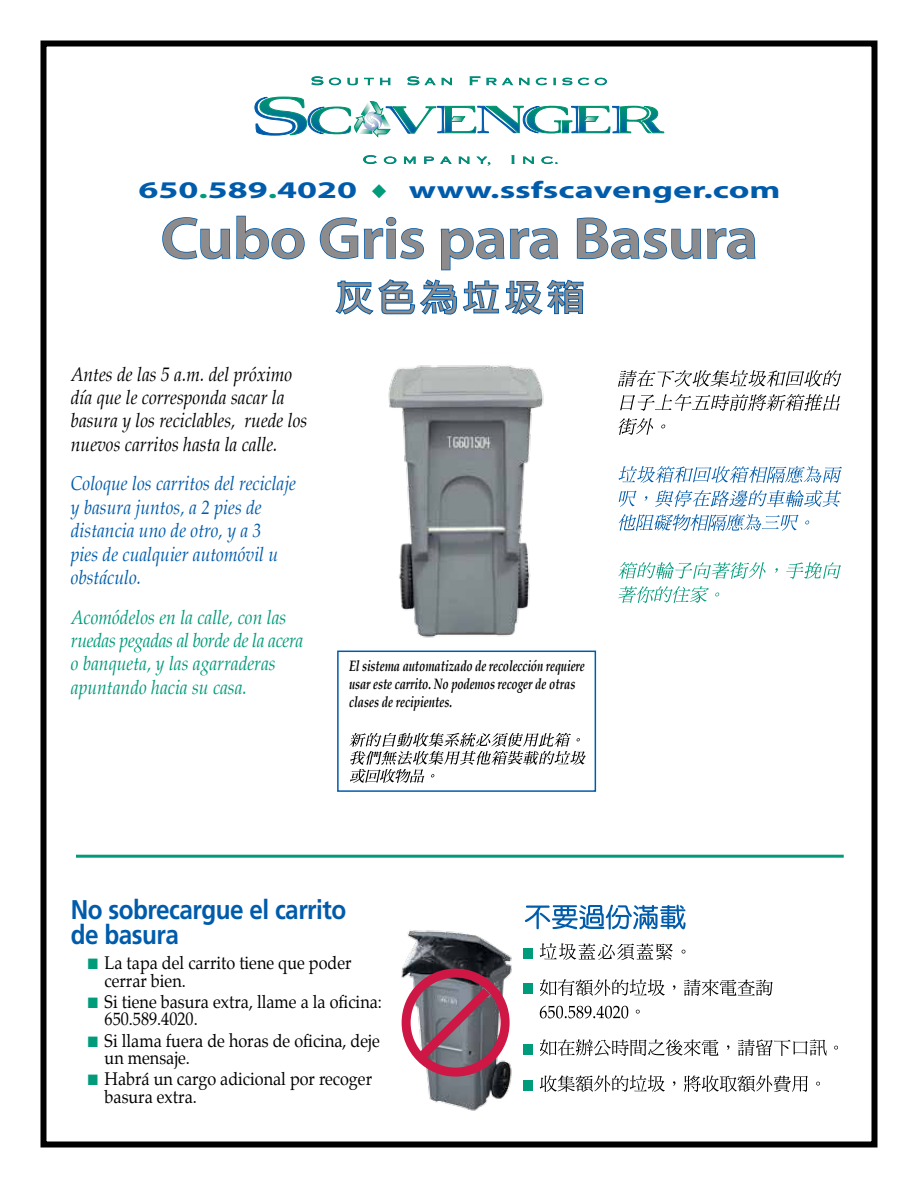
<style>
.page{position:relative;width:918px;height:1188px;background:#fff}
.page>*{position:absolute;margin:0;border:0;box-sizing:border-box;transform-origin:0 0}
.t1{font:600 58.5px "Myriad Pro";letter-spacing:-.01em;color:#8d8b8c;scale:1.1 1}
.t2{font:700 27px/25.5px "Frutiger";letter-spacing:-.02em;color:#005cab;scale:.9 1}
.t3{font:700 24px "Myriad Pro";color:#005cab;scale:1.5 1}
.t4{font:italic 19.5px/23.4px "Palatino";color:#005cab;scale:.9 1}
.t5{font:italic 19.5px/23.4px "Palatino";color:#000;scale:.9 1}
.t6{font:italic 19.5px/23.4px "Palatino";color:#009b7a;scale:.9 1}
.t7{font:18px/17.9px "Palatino";color:#000;scale:.9 1}
.t8{font:italic 700 15px/18px "Palatino";letter-spacing:-.01em;color:#000;scale:.75 1}
.s1{color:#009b7a}
</style>
<div class="page">
<div style="left:40px;top:40px;width:838px;height:1108px;border:6px solid #000"></div>
<hr style="left:76px;top:855px;width:768px;height:3px;background:#009b7a">
<div style="left:337px;top:651px;width:259px;height:141px;border:2px solid #005cab"></div>
<img style="left:401px;top:930px;width:111px;height:181px">
<div style="left:402px;top:969px;width:108px;height:108px;border:9px solid #cf1745;border-radius:50%"></div>
<svg style="left:411px;top:979px;width:89px;height:89px;background:#906575"></svg>
<svg style="left:618px;top:370px;width:223px;height:17px"></svg>
<svg style="left:620px;top:394px;width:220px;height:17px"></svg>
<svg style="left:619px;top:418px;width:34px;height:17px"></svg>
<svg style="left:619px;top:466px;width:223px;height:17px"></svg>
<svg style="left:619px;top:491px;width:17px;height:16px"></svg>
<svg style="left:655px;top:490px;width:186px;height:17px"></svg>
<svg style="left:619px;top:514px;width:179px;height:17px"></svg>
<svg style="left:618px;top:562px;width:148px;height:17px"></svg>
<svg style="left:775px;top:568px;width:3px;height:5px"></svg>
<svg style="left:786px;top:562px;width:55px;height:17px"></svg>
<svg style="left:618px;top:586px;width:91px;height:17px"></svg>
<svg style="left:349px;top:733px;width:237px;height:50px"></svg>
<svg style="left:540px;top:943px;width:133px;height:17px"></svg>
<svg style="left:540px;top:979px;width:125px;height:17px"></svg>
<svg style="left:684px;top:979px;width:89px;height:17px"></svg>
<svg style="left:540px;top:1006px;width:88px;height:12px"></svg>
<svg style="left:636px;top:1010px;width:4px;height:4px"></svg>
<svg style="left:540px;top:1039px;width:179px;height:17px"></svg>
<svg style="left:738px;top:1039px;width:89px;height:17px"></svg>
<svg style="left:834px;top:1046px;width:4px;height:4px"></svg>
<svg style="left:540px;top:1075px;width:125px;height:17px"></svg>
<svg style="left:684px;top:1075px;width:124px;height:17px"></svg>
<svg style="left:816px;top:1082px;width:4px;height:4px"></svg>
<div style="left:523px;top:948px;width:9px;height:11px;background:#009b7a"></div>
<svg style="left:525px;top:905px;width:161px;height:25px"></svg>
<div style="left:523px;top:984px;width:9px;height:10px;background:#009b7a"></div>
<div style="left:523px;top:1044px;width:9px;height:10px;background:#009b7a"></div>
<div style="left:523px;top:1080px;width:10px;height:10px;background:#009b7a"></div>
<img style="left:388px;top:365px;width:156px;height:273px">
<svg style="left:162px;top:215px;width:143px;height:45px"></svg>
<svg style="left:319px;top:216px;width:240px;height:55px"></svg>
<svg style="left:576px;top:217px;width:180px;height:43px"></svg>
<svg style="left:255px;top:97px;width:409px;height:40px"></svg>
<svg style="left:363px;top:155px;width:14px;height:9px"></svg>
<svg style="left:384px;top:156px;width:13px;height:8px"></svg>
<svg style="left:404px;top:157px;width:12px;height:7px"></svg>
<svg style="left:424px;top:157px;width:10px;height:7px"></svg>
<svg style="left:440px;top:157px;width:12px;height:7px"></svg>
<svg style="left:459px;top:157px;width:11px;height:7px"></svg>
<svg style="left:477px;top:157px;width:13px;height:9px"></svg>
<svg style="left:511px;top:155px;width:4px;height:9px"></svg>
<svg style="left:523px;top:157px;width:11px;height:7px"></svg>
<svg style="left:541px;top:156px;width:17px;height:8px"></svg>
<svg style="left:311px;top:76px;width:12px;height:9px"></svg>
<svg style="left:329px;top:78px;width:12px;height:7px"></svg>
<svg style="left:347px;top:78px;width:11px;height:7px"></svg>
<svg style="left:364px;top:78px;width:10px;height:7px"></svg>
<svg style="left:380px;top:78px;width:11px;height:7px"></svg>
<svg style="left:407px;top:76px;width:45px;height:9px"></svg>
<svg style="left:469px;top:76px;width:11px;height:9px"></svg>
<svg style="left:486px;top:78px;width:27px;height:7px"></svg>
<svg style="left:519px;top:78px;width:11px;height:7px"></svg>
<svg style="left:536px;top:78px;width:11px;height:7px"></svg>
<svg style="left:553px;top:78px;width:3px;height:7px"></svg>
<svg style="left:562px;top:78px;width:10px;height:7px"></svg>
<svg style="left:578px;top:78px;width:11px;height:7px"></svg>
<svg style="left:595px;top:78px;width:12px;height:7px"></svg>
<svg style="left:335px;top:279px;width:249px;height:36px"></svg>
<h3 class="t3" style="left:138px;top:174px;width:430px">650<span class="s1">.</span>589<span class="s1">.</span>4020 <span class="s1">◆</span> www.ssfscavenger.com</h3>
<h1 class="t1" style="left:161px;top:201px;width:545px">Cubo Gris para Basura</h1>
<p class="t5" style="left:71px;top:364px;width:264px">Antes de las 5 a.m. del próximo día que le corresponda sacar la basura y los reciclables, ruede los nuevos carritos hasta la calle.</p>
<p class="t4" style="left:71px;top:474px;width:252px">Coloque los carritos del reciclaje y basura juntos, a 2 pies de distancia uno de otro, y a 3<br>pies de cualquier automóvil u obstáculo.</p>
<p class="t6" style="left:71px;top:607px;width:260px">Acomódelos en la calle, con las ruedas pegadas al borde de la acera o banqueta, y las agarraderas apuntando hacia su casa.</p>
<p class="t8" style="left:349px;top:659px;width:316px">El sistema automatizado de recolección requiere usar este carrito. No podemos recoger de otras clases de recipientes.</p>
<h2 class="t2" style="left:71px;top:896px;width:308px">No sobrecargue el carrito de basura</h2>
<p class="t7" style="left:105px;top:955px;width:276px;text-indent:-17px"><span class="s1">■</span> La tapa del carrito tiene que poder cerrar bien.</p>
<p class="t7" style="left:105px;top:994px;width:310px;text-indent:-17px"><span class="s1">■</span> Si tiene basura extra, llame a la oficina:<br>650.589.4020.</p>
<p class="t7" style="left:105px;top:1033px;width:307px;text-indent:-17px"><span class="s1">■</span> Si llama fuera de horas de oficina, deje un mensaje.</p>
<p class="t7" style="left:105px;top:1072px;width:299px;text-indent:-17px"><span class="s1">■</span> Habrá un cargo adicional por recoger basura extra.</p>
</div>
